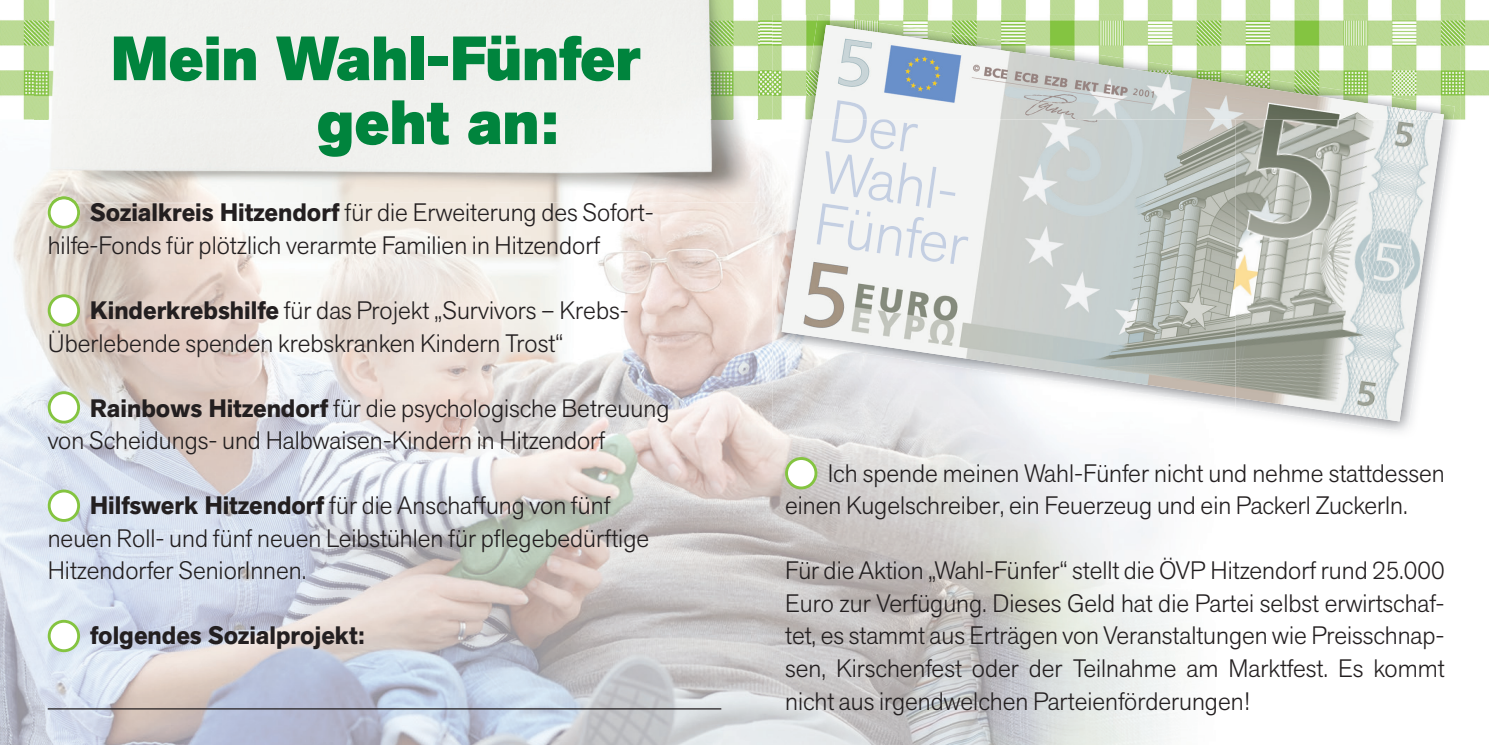
<style>
.page{position:relative;width:1489px;height:745px;background:#fff}
.page>*{position:absolute;margin:0;border:0;box-sizing:border-box;transform-origin:0 0}
.t1{font:800 61.75px/63.8px "Akzid Grtsk Next";color:#00843d}
.t2{font:300 25px/32.5px "Akzid Grtsk Next";color:#231f20}
.t3{font:700 25px "Akzid Grtsk Next";color:#231f20}
.s1{font-weight:700}
</style>
<div class="page">
<img style="left:0;top:149px;width:793px;height:595px">
<img style="left:793px;top:438px;width:385px;height:306px">
<img style="left:80px;top:203px;width:260px;height:19px">
<img style="left:340px;top:203px;width:312px;height:24px">
<img style="left:0;top:0;width:1488px;height:119px">
<img style="left:23px;top:119px;width:749px;height:1px">
<svg style="left:48px;top:202px;width:32px;height:26px"></svg>
<hr style="left:48px;top:707px;width:673px;height:2px;background:#231f20">
<img style="left:35px;top:0;width:724px;height:202px">
<img style="left:51px;top:196px;width:26px;height:6px">
<img style="left:772px;top:407px;width:463px;height:31px">
<img style="left:772px;top:15px;width:30px;height:104px">
<svg style="left:770px;top:330px;width:2px;height:10px"></svg>
<img style="left:1317px;top:119px;width:135px;height:313px">
<img style="left:772px;top:119px;width:463px;height:288px">
<img style="left:802px;top:15px;width:652px;height:104px">
<img style="left:1235px;top:119px;width:207px;height:302px">
<img style="left:781px;top:119px;width:454px;height:278px">
<img style="left:812px;top:25px;width:631px;height:94px">
<img style="left:812px;top:119px;width:423px;height:1px">
<img style="left:816px;top:203px;width:152px;height:61px">
<img style="left:825px;top:151px;width:130px;height:57px">
<img style="left:831px;top:119px;width:35px;height:24px">
<img style="left:834px;top:100px;width:32px;height:20px">
<img style="left:869px;top:119px;width:27px;height:30px">
<img style="left:899px;top:123px;width:19px;height:28px">
<div style="left:49px;top:295px;width:30px;height:30px;background:#fff;border-radius:50%"></div>
<div style="left:48px;top:294px;width:32px;height:32px;border:3px solid #84c440;border-radius:50%"></div>
<div style="left:49px;top:392px;width:30px;height:30px;background:#fff;border-radius:50%"></div>
<div style="left:48px;top:391px;width:32px;height:32px;border:3px solid #84c440;border-radius:50%"></div>
<div style="left:49px;top:490px;width:30px;height:30px;background:#fff;border-radius:50%"></div>
<div style="left:48px;top:489px;width:32px;height:32px;border:3px solid #84c440;border-radius:50%"></div>
<div style="left:49px;top:621px;width:30px;height:29px;background:#fff;border-radius:50%"></div>
<div style="left:48px;top:619px;width:32px;height:32px;border:3px solid #84c440;border-radius:50%"></div>
<div style="left:786px;top:458px;width:30px;height:29px;background:#fff;border-radius:50%"></div>
<div style="left:785px;top:457px;width:32px;height:32px;border:3px solid #84c440;border-radius:50%"></div>
<h1 class="t1" style="left:316px;top:28px;width:325px;text-indent:-205px">Mein Wahl-Fünfer geht an:</h1>
<p class="t2" style="left:48px;top:196px;width:607px;text-indent:43px"><span class="s1">Sozialkreis Hitzendorf</span> für die Erweiterung des Sofort&shy;hilfe-Fonds für plötzlich verarmte Familien in Hitzendorf</p>
<p class="t2" style="left:48px;top:293px;width:582px;text-indent:43px"><span class="s1">Kinderkrebshilfe</span> für das Projekt „Survivors – Krebs-<br>Überlebende spenden krebskranken Kindern Trost“</p>
<p class="t2" style="left:48px;top:391px;width:623px;text-indent:43px"><span class="s1">Rainbows Hitzendorf</span> für die psychologische Betreuung von Scheidungs- und Halbwaisen-Kindern in Hitzendorf</p>
<p class="t2" style="left:48px;top:488px;width:603px;text-indent:43px"><span class="s1">Hilfswerk Hitzendorf</span> für die Anschaffung von fünf neuen Roll- und fünf neuen Leibstühlen für pflegebedürftige<br>Hitzendorfer SeniorInnen.</p>
<p class="t3" style="left:90px;top:619px;width:276px">folgendes Sozialprojekt:</p>
<p class="t2" style="left:785px;top:456px;width:661px;text-indent:42px">Ich spende meinen Wahl-Fünfer nicht und nehme stattdessen einen Kugelschreiber, ein Feuerzeug und ein Packerl Zuckerln.</p>
<p class="t2" style="left:785px;top:553px;width:661px;text-align:justify">Für die Aktion „Wahl-Fünfer“ stellt die ÖVP Hitzendorf rund 25.000<br>Euro zur Verfügung. Dieses Geld hat die Partei selbst erwirtschaf&shy;tet, es stammt aus Erträgen von Veranstaltungen wie Preisschnap&shy;sen, Kirschenfest oder der Teilnahme am Marktfest. Es kommt nicht aus irgendwelchen Parteienförderungen!</p>
</div>
